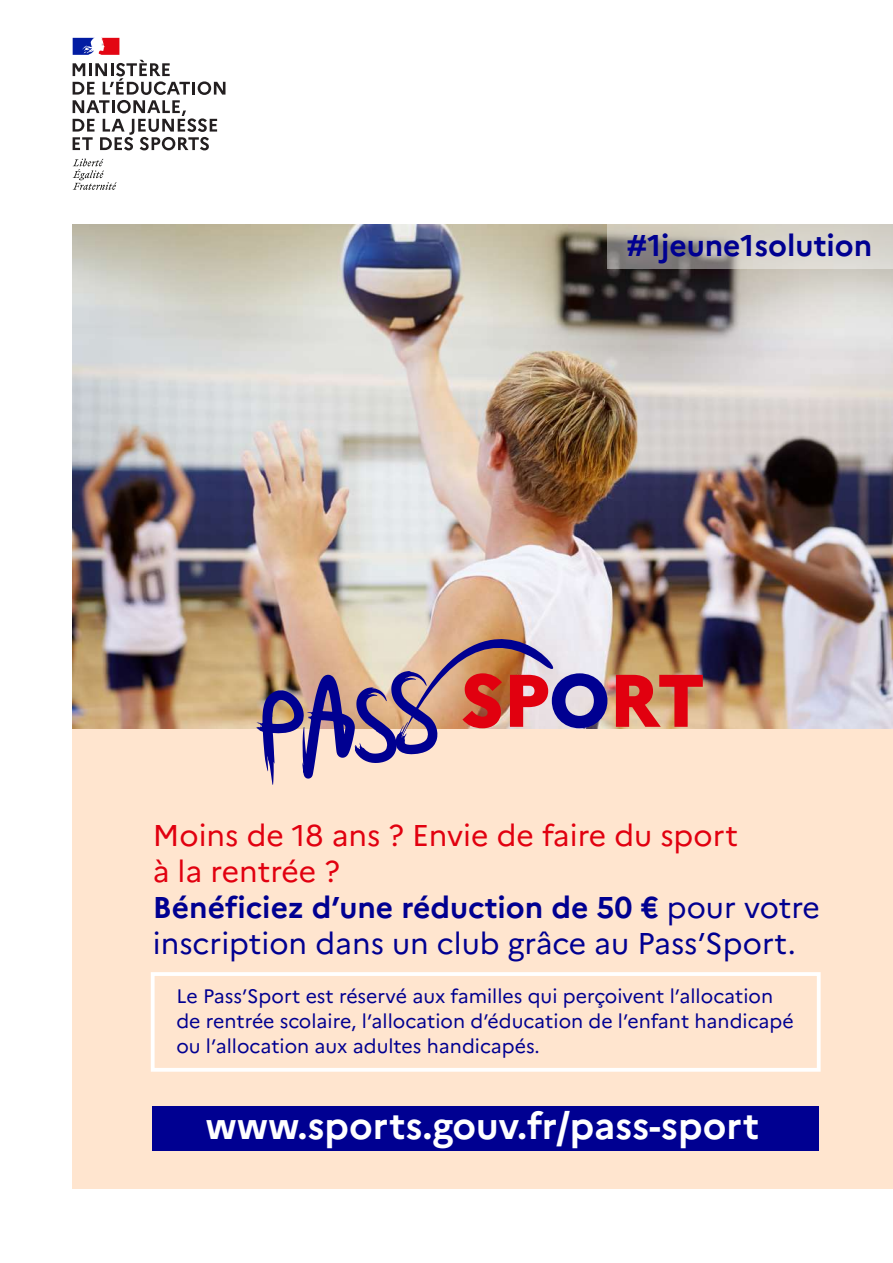
<style>
.page{position:relative;width:893px;height:1263px;background:#fff}
.page>*{position:absolute;margin:0;border:0;box-sizing:border-box;transform-origin:0 0}
.t1{font:700 37.5px "Marianne";color:#fff}
.t2{font:30px/36px "Marianne";color:#000091}
.t3{font:700 30px "Marianne";color:#000091}
.t4{font:19.5px/25.5px "Marianne";color:#000091}
.s1{color:#e1000f}
.s2{font-weight:700}
</style>
<div class="page">
<div style="left:72px;top:224px;width:821px;height:965px;background:#ffe5cf"></div>
<div style="left:151px;top:972px;width:670px;height:100px;border:4px solid #fff"></div>
<div style="left:152px;top:1106px;width:667px;height:44px;background:#000091"></div>
<svg style="left:73px;top:159px;width:44px;height:31px"></svg>
<svg style="left:73px;top:38px;width:152px;height:112px"></svg>
<img style="left:72px;top:224px;width:821px;height:504px">
<svg style="left:256px;top:611px;width:351px;height:174px"></svg>
<svg style="left:616px;top:675px;width:87px;height:52px;background:#db4c40"></svg>
<svg style="left:607px;top:224px;width:286px;height:45px;background:#bfbbb3"></svg>
<h2 class="t3" style="left:626px;top:227px;width:247px">#1jeune1solution</h2>
<h2 class="t2" style="left:153px;top:817px;width:669px"><span class="s1">Moins de 18 ans ? Envie de faire du sport<br>à la rentrée ?<br></span><span class="s2">Bénéficiez d’une réduction de 50 €</span> pour votre inscription dans un club grâce au Pass’Sport.</h2>
<p class="t4" style="left:176px;top:983px;width:619px">Le Pass’Sport est réservé aux familles qui perçoivent l’allocation de rentrée scolaire, l’allocation d’éducation de l’enfant handicapé ou l’allocation aux adultes handicapés.</p>
<h1 class="t1" style="left:205px;top:1103px;width:555px">www.sports.gouv.fr/pass-sport</h1>
</div>
